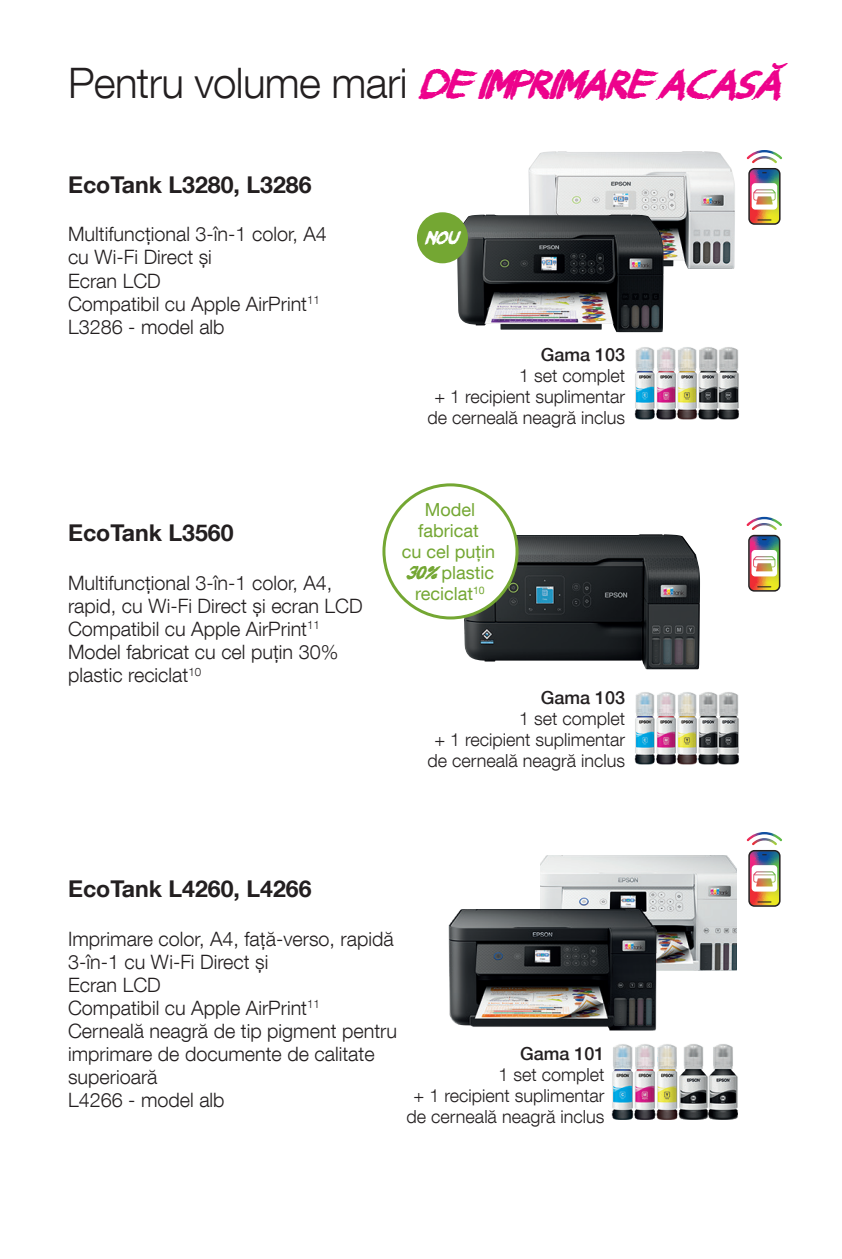
<style>
.page{position:relative;width:842px;height:1259px;background:#fff}
.page>*{position:absolute;margin:0;border:0;box-sizing:border-box;transform-origin:0 0}
.t1{font:300 42px "Helvetica Neue LT Com";letter-spacing:-.015em;color:#231f20}
.t2{font:700 23.1px "Helvetica Neue LT Com";color:#231f20}
.t3{font:300 19.8px/23.1px "Helvetica Neue LT Com";color:#231f20}
.t4{font:300 18px/21px "Helvetica Neue LT Com";color:#231f20;text-align:center}
.t5{font:18px/21px "Helvetica Neue LT Com";color:#74a733;text-align:center}
.t6{font:500 18px "Helvetica Neue LT Com";color:#231f20}
.t7{font:italic 700 18px "paintbrushdd";color:#fff}
.s1{font-family:"paintbrushdd";font-weight:700;font-style:italic;font-size:39px;color:#ed028c}
.s2{font-family:"paintbrushdd";font-weight:700;font-style:italic}
</style>
<div class="page">
<img style="left:528px;top:151px;width:207px;height:118px">
<img style="left:463px;top:534px;width:237px;height:135px">
<img style="left:540px;top:856px;width:196px;height:114px">
<img style="left:448px;top:910px;width:237px;height:121px">
<img style="left:611px;top:1044px;width:97px;height:76px">
<img style="left:708px;top:1044px;width:30px;height:76px">
<img style="left:634px;top:692px;width:84px;height:73px">
<img style="left:718px;top:692px;width:21px;height:73px">
<img style="left:634px;top:347px;width:84px;height:73px">
<img style="left:718px;top:347px;width:21px;height:73px">
<img style="left:457px;top:214px;width:206px;height:118px">
<div style="left:384px;top:485px;width:133px;height:133px;background:#fff;border-radius:50%"></div>
<div style="left:382px;top:483px;width:136px;height:136px;border:3px solid #74a733;border-radius:50%"></div>
<div style="left:417px;top:212px;width:51px;height:51px;background:#74a733;border-radius:50%"></div>
<img style="left:747px;top:832px;width:35px;height:74px">
<img style="left:747px;top:150px;width:35px;height:75px">
<img style="left:746px;top:517px;width:36px;height:74px">
<p class="t1" style="left:68px;top:57px;width:713px">Pentru volume mari <span class="s1">DE IMPRIMARE ACASĂ</span></p>
<p class="t2" style="left:68px;top:170px;width:245px">EcoTank L3280, L3286</p>
<p class="t3" style="left:68px;top:222px;width:260px">Multifuncțional 3-în-1 color, A4</p>
<p class="t3" style="left:68px;top:245px;width:145px">cu Wi-Fi Direct și</p>
<p class="t3" style="left:68px;top:268px;width:94px">Ecran LCD</p>
<p class="t3" style="left:68px;top:292px;width:253px">Compatibil cu Apple AirPrint<sup>11</sup></p>
<p class="t3" style="left:68px;top:315px;width:158px">L3286 - model alb</p>
<p class="t2" style="left:68px;top:518px;width:167px">EcoTank L3560</p>
<p class="t3" style="left:68px;top:571px;width:296px">Multifuncțional 3-în-1 color, A4, rapid, cu Wi-Fi Direct și ecran LCD</p>
<p class="t3" style="left:68px;top:617px;width:253px">Compatibil cu Apple AirPrint<sup>11</sup></p>
<p class="t3" style="left:68px;top:640px;width:272px">Model fabricat cu cel puțin 30%</p>
<p class="t3" style="left:68px;top:663px;width:135px">plastic reciclat<sup>10</sup></p>
<h2 class="t7" style="left:424px;top:224px;width:35px">NOU</h2>
<p class="t6" style="left:541px;top:344px;width:86px">Gama 103</p>
<p class="t4" style="left:519px;top:365px;width:108px">1 set complet</p>
<p class="t4" style="left:427px;top:386px;width:199px">+ 1 recipient suplimentar de cerneală neagră inclus</p>
<h2 class="t5" style="left:402px;top:498px;width:95px">Model fabricat<br>cu cel puțin<br><span class="s2">30%</span> plastic reciclat<sup>10</sup></h2>
<p class="t6" style="left:541px;top:686px;width:86px">Gama 103</p>
<p class="t4" style="left:519px;top:707px;width:108px">1 set complet</p>
<p class="t4" style="left:427px;top:728px;width:199px">+ 1 recipient suplimentar de cerneală neagră inclus</p>
<p class="t2" style="left:68px;top:874px;width:245px">EcoTank L4260, L4266</p>
<p class="t3" style="left:68px;top:926px;width:327px">Imprimare color, A4, față-verso, rapidă</p>
<p class="t3" style="left:68px;top:949px;width:202px">3-în-1 cu Wi-Fi Direct și</p>
<p class="t3" style="left:68px;top:973px;width:94px">Ecran LCD</p>
<p class="t3" style="left:68px;top:996px;width:253px">Compatibil cu Apple AirPrint<sup>11</sup></p>
<p class="t3" style="left:68px;top:1019px;width:330px">Cerneală neagră de tip pigment pentru</p>
<p class="t3" style="left:68px;top:1042px;width:308px">imprimare de documente de calitate superioară</p>
<p class="t3" style="left:68px;top:1088px;width:158px">L4266 - model alb</p>
<p class="t6" style="left:520px;top:1043px;width:86px">Gama 101</p>
<p class="t4" style="left:498px;top:1064px;width:108px">1 set complet</p>
<p class="t4" style="left:407px;top:1085px;width:199px">+ 1 recipient suplimentar de cerneală neagră inclus</p>
</div>
